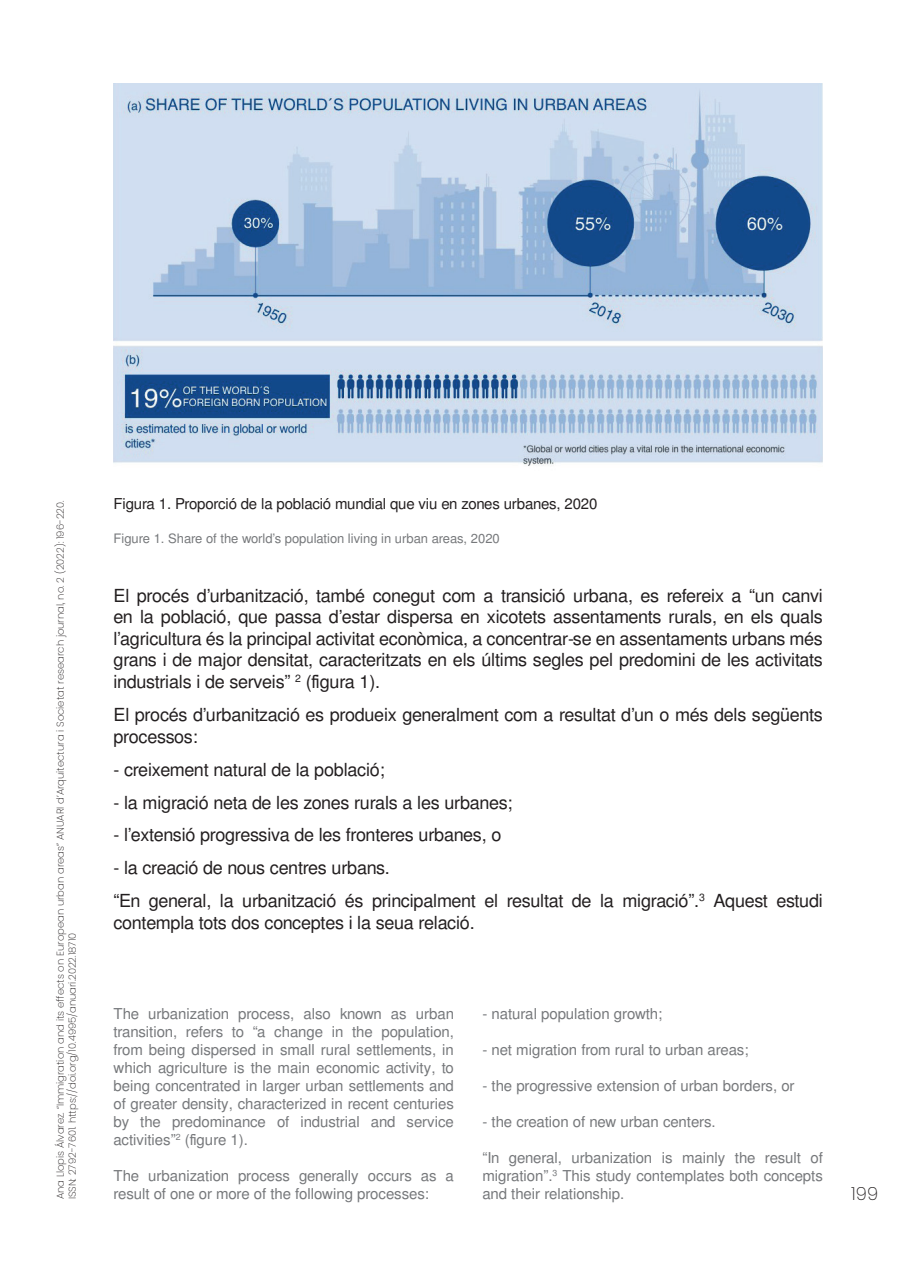
<style>
.page{position:relative;width:908px;height:1276px;background:#fff}
.page>*{position:absolute;margin:0;border:0;box-sizing:border-box;transform-origin:0 0}
.val_cos_de_text{font:18px/21.6px "Free Sans";letter-spacing:-.02em;color:#231f20}
.t1{font:200 18px "Poppins";color:#231f20}
.eng_text{font:15px/18px "Free Sans";letter-spacing:-.01em;color:#76787b;text-align:justify}
.val_cos_de_text-2{font:15px "Free Sans";letter-spacing:-.01em;color:#231f20}
.val_cos_de_text-3{font:13px "Free Sans";color:#76787b}
.t2{font:200 10px/12px "Poppins";color:#231f20}
</style>
<div class="page">
<img style="left:113px;top:83px;width:709px;height:383px">
<p class="t2" style="left:54px;top:1199px;width:700px;rotate:-90deg">Ana Llopis Álvarez. “Immigration and its effects on European urban areas” ANUARI d’Arquitectura i Societat research journal, no. 2 (2022): 196-220.<br>ISSN: 2792-7601. https://doi.org/10.4995/anuari.2022.18710</p>
<p class="val_cos_de_text-2" style="left:113px;top:493px;width:485px">Figura 1. Proporció de la població mundial que viu en zones urbanes, 2020</p>
<p class="val_cos_de_text-3" style="left:113px;top:529px;width:387px">Figure 1. Share of the world’s population living in urban areas, 2020</p>
<p class="val_cos_de_text" style="left:113px;top:585px;width:710px;text-align:justify">El procés d’urbanització, també conegut com a transició urbana, es refereix a “un canvi en la població, que passa d’estar dispersa en xicotets assentaments rurals, en els quals l’agricultura és la principal activitat econòmica, a concentrar-se en assentaments urbans més grans i de major densitat, caracteritzats en els últims segles pel predomini de les activitats industrials i de serveis” <sup>2</sup> (figura 1).</p>
<p class="val_cos_de_text" style="left:113px;top:705px;width:710px">El procés d’urbanització es produeix generalment com a resultat d’un o més dels següents processos:</p>
<p class="val_cos_de_text" style="left:113px;top:759px;width:272px">- creixement natural de la població;</p>
<p class="val_cos_de_text" style="left:113px;top:792px;width:400px">- la migració neta de les zones rurals a les urbanes;</p>
<p class="val_cos_de_text" style="left:113px;top:825px;width:389px">- l’extensió progressiva de les fronteres urbanes, o</p>
<p class="val_cos_de_text" style="left:113px;top:858px;width:278px">- la creació de nous centres urbans.</p>
<p class="val_cos_de_text" style="left:113px;top:891px;width:710px">“En general, la urbanització és principalment el resultat de la migració”.<sup>3</sup> Aquest estudi contempla tots dos conceptes i la seua relació.</p>
<p class="eng_text" style="left:113px;top:1006px;width:342px">The urbanization process, also known as urban transition, refers to “a change in the population, from being dispersed in small rural settlements, in which agriculture is the main economic activity, to being concentrated in larger urban settlements and of greater density, characterized in recent centuries by the predominance of industrial and service activities”<sup>2</sup> (figure 1).</p>
<p class="eng_text" style="left:113px;top:1168px;width:342px">The urbanization process generally occurs as a result of one or more of the following processes:</p>
<p class="eng_text" style="left:482px;top:1006px;width:181px">- natural population growth;</p>
<p class="eng_text" style="left:482px;top:1042px;width:267px">- net migration from rural to urban areas;</p>
<p class="eng_text" style="left:482px;top:1078px;width:313px">- the progressive extension of urban borders, or</p>
<p class="eng_text" style="left:482px;top:1114px;width:235px">- the creation of new urban centers.</p>
<p class="eng_text" style="left:482px;top:1150px;width:342px">“In general, urbanization is mainly the result of migration”.<sup>3</sup> This study contemplates both concepts and their relationship.</p>
<p class="t1" style="left:850px;top:1183px;width:28px">199</p>
</div>
